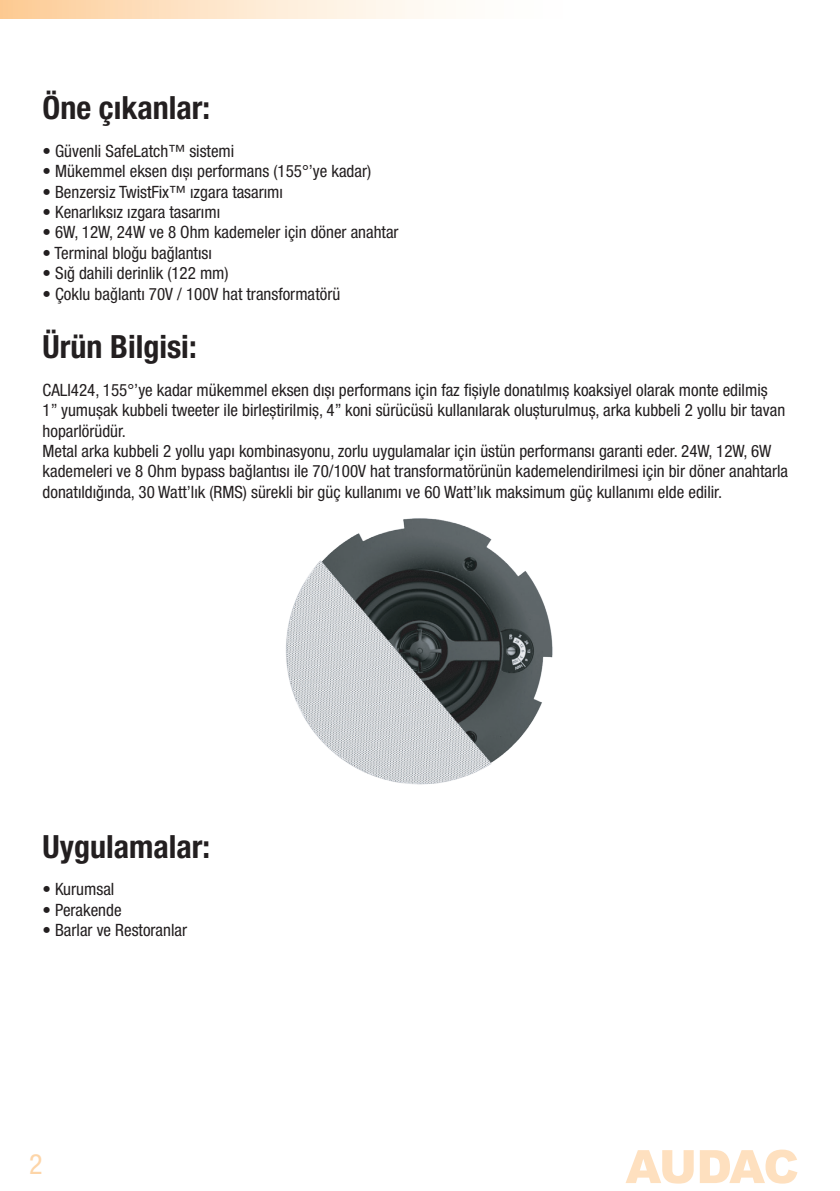
<style>
.page{position:relative;width:840px;height:1191px;background:#fff}
.page>*{position:absolute;margin:0;border:0;box-sizing:border-box;transform-origin:0 0}
.t1{font:700 condensed 32px "Helvetica Neue LT Pro";color:#231f20}
.t2{font:condensed 28px "Helvetica Neue LT Pro";color:#fdd5a8}
.t3{font:condensed 17px/20.4px "Helvetica Neue LT Pro";color:#231f20}
</style>
<div class="page">
<div style="left:0;top:0;width:593px;height:18px;background:linear-gradient(to right,#fdd09e,#fff)"></div>
<svg style="left:625px;top:1150px;width:68px;height:33px"></svg>
<svg style="left:699px;top:1149px;width:98px;height:34px"></svg>
<img style="left:286px;top:518px;width:267px;height:267px">
<h1 class="t1" style="left:43px;top:88px;width:169px">Öne çıkanlar:</h1>
<p class="t3" style="left:43px;top:140px;width:193px">• Güvenli SafeLatch™ sistemi</p>
<p class="t3" style="left:43px;top:161px;width:330px">• Mükemmel eksen dışı performans (155°’ye kadar)</p>
<p class="t3" style="left:43px;top:181px;width:242px">• Benzersiz TwistFix™ ızgara tasarımı</p>
<p class="t3" style="left:43px;top:202px;width:179px">• Kenarlıksız ızgara tasarımı</p>
<p class="t3" style="left:43px;top:222px;width:357px">• 6W, 12W, 24W ve 8 Ohm kademeler için döner anahtar</p>
<p class="t3" style="left:43px;top:242px;width:171px">• Terminal bloğu bağlantısı</p>
<p class="t3" style="left:43px;top:263px;width:187px">• Sığ dahili derinlik (122 mm)</p>
<p class="t3" style="left:43px;top:283px;width:299px">• Çoklu bağlantı 70V / 100V hat transformatörü</p>
<h1 class="t1" style="left:43px;top:327px;width:155px">Ürün Bilgisi:</h1>
<p class="t3" style="left:43px;top:379px;width:746px">CALI424, 155°’ye kadar mükemmel eksen dışı performans için faz fişiyle donatılmış koaksiyel olarak monte edilmiş<br>1” yumuşak kubbeli tweeter ile birleştirilmiş, 4” koni sürücüsü kullanılarak oluşturulmuş, arka kubbeli 2 yollu bir tavan hoparlörüdür.<br>Metal arka kubbeli 2 yollu yapı kombinasyonu, zorlu uygulamalar için üstün performansı garanti eder. 24W, 12W, 6W kademeleri ve 8 Ohm bypass bağlantısı ile 70/100V hat transformatörünün kademelendirilmesi için bir döner anahtarla donatıldığında, 30 Watt’lık (RMS) sürekli bir güç kullanımı ve 60 Watt’lık maksimum güç kullanımı elde edilir.</p>
<h1 class="t1" style="left:43px;top:827px;width:169px">Uygulamalar:</h1>
<p class="t3" style="left:43px;top:879px;width:73px">• Kurumsal</p>
<p class="t3" style="left:43px;top:899px;width:80px">• Perakende</p>
<p class="t3" style="left:43px;top:919px;width:146px">• Barlar ve Restoranlar</p>
<h2 class="t2" style="left:29px;top:1148px;width:15px">2</h2>
</div>
